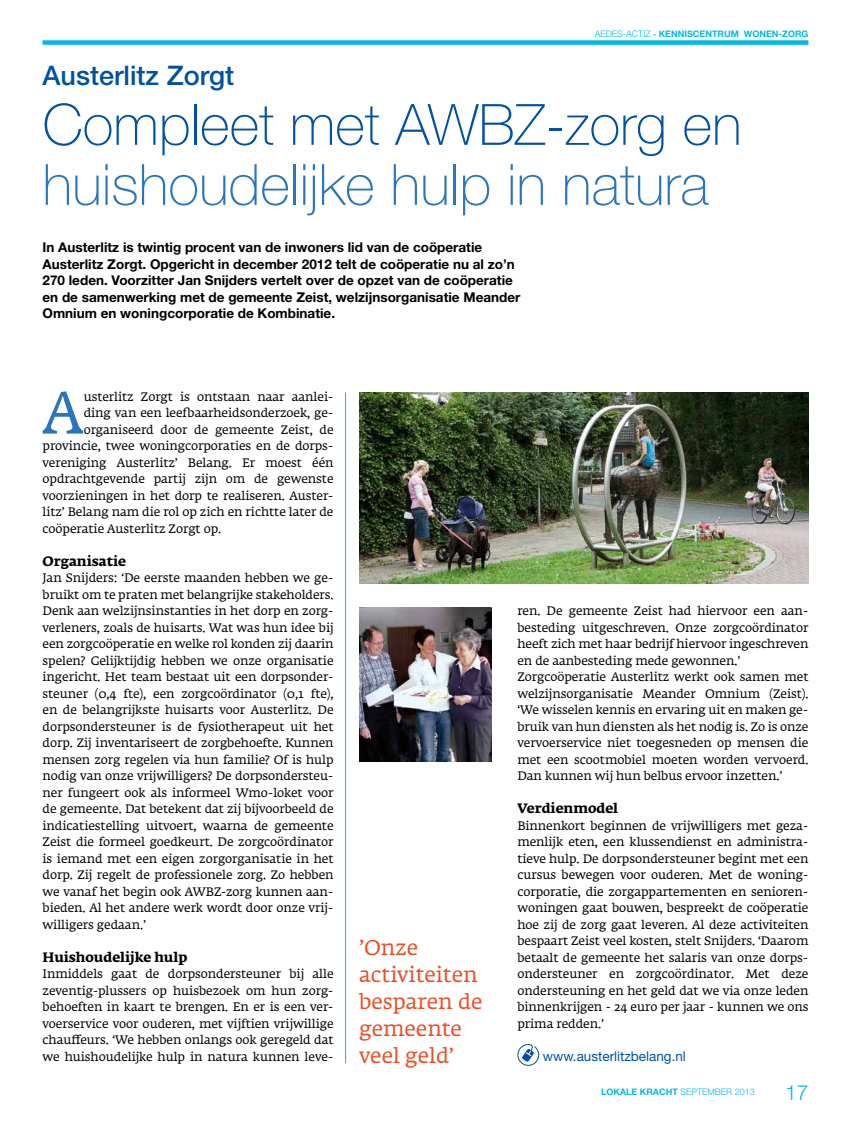
<style>
.page{position:relative;width:851px;height:1127px;background:#fff}
.page>*{position:absolute;margin:0;border:0;box-sizing:border-box;transform-origin:0 0}
.t1{font:58.8px "Fedra Serif A Std";color:#2a76bc}
.t2{font:100 57px "Helvetica Neue";color:#2a76bc}
.t3{font:100 57px "Helvetica Neue";color:#0051a1}
.t4{font:500 27px "Helvetica Neue";color:#0051a1}
.t5{font:21px/27px "Fedra Serif A Std";color:#e95025}
.t6{font:300 21px "Helvetica Neue";color:#00b9e4}
.t7{font:700 13.5px/16.5px "Helvetica Neue";color:#000}
.t8{font:700 13.5px "Fedra Serif A Std";color:#000}
.t9{font:13.5px "Helvetica Neue";color:#0051a1}
.t10{font:12.15px/16.5px "Fedra Serif A Std";letter-spacing:-.005em;color:#000;text-align:justify}
.t11{font:700 9px "Helvetica Neue";color:#00b9e4}
.t12{font:300 9px "Helvetica Neue";color:#00b9e4}
.s1{font-weight:300}
.s2{font-weight:700}
</style>
<div class="page">
<div style="left:43px;top:40px;width:765px;height:5px;background:#00b9e4"></div>
<img style="left:359px;top:392px;width:449px;height:191px">
<hr style="left:345px;top:392px;width:1px;height:671px;background:#00b9e4">
<svg style="left:517px;top:1044px;width:22px;height:22px"></svg>
<img style="left:359px;top:607px;width:133px;height:154px">
<p class="t11" style="left:594px;top:28px;width:215px"><span class="s1">AEDES-ACTIZ *</span> KENNISCENTRUM WONEN-ZORG</p>
<h3 class="t4" style="left:43px;top:59px;width:193px">Austerlitz Zorgt</h3>
<h2 class="t3" style="left:43px;top:92px;width:700px">Compleet met AWBZ-zorg en</h2>
<h2 class="t2" style="left:43px;top:152px;width:667px">huishoudelijke hulp in natura</h2>
<p class="t7" style="left:43px;top:239px;width:479px">In Austerlitz is twintig procent van de inwoners lid van de coöperatie Austerlitz Zorgt. Opgericht in december 2012 telt de coöperatie nu al zo’n 270 leden. Voorzitter Jan Snijders vertelt over de opzet van de coöperatie en de samenwerking met de gemeente Zeist, welzijnsorganisatie Meander Omnium en woningcorporatie de Kombinatie.</p>
<h1 class="t1" style="left:43px;top:375px;width:43px">A</h1>
<p class="t10" style="left:84px;top:389px;width:251px">usterlitz Zorgt is ontstaan naar aanlei-</p>
<p class="t10" style="left:84px;top:405px;width:248px">ding van een leefbaarheidsonderzoek, ge--</p>
<p class="t10" style="left:84px;top:422px;width:251px">organiseerd door de gemeente Zeist, de</p>
<p class="t10" style="left:43px;top:438px;width:290px">provincie, twee woningcorporaties en de dorps-</p>
<p class="t10" style="left:43px;top:455px;width:292px">vereniging Austerlitz’ Belang. Er moest één</p>
<p class="t10" style="left:43px;top:471px;width:292px">opdrachtgevende partij zijn om de gewenste</p>
<p class="t10" style="left:43px;top:488px;width:292px">voorzieningen in het dorp te realiseren. Auster-</p>
<p class="t10" style="left:43px;top:504px;width:292px">litz’ Belang nam die rol op zich en richtte later de</p>
<p class="t10" style="left:43px;top:521px;width:180px">coöperatie Austerlitz Zorgt op.</p>
<p class="t8" style="left:43px;top:551px;width:85px">Organisatie</p>
<p class="t10" style="left:43px;top:570px;width:292px">Jan Snijders: ‘De eerste maanden hebben we ge&shy;bruikt om te praten met belangrijke stakeholders.<br>Denk aan welzijnsinstanties in het dorp en zorg&shy;verleners, zoals de huisarts. Wat was hun idee bij een zorgcoöperatie en welke rol konden zij daarin spelen? Gelijktijdig hebben we onze organisatie ingericht. Het team bestaat uit een dorpsonder&shy;steuner (0,4 fte), een zorgcoördinator (0,1 fte), en de belangrijkste huisarts voor Austerlitz. De dorpsondersteuner is de fysiotherapeut uit het dorp. Zij inventariseert de zorgbehoefte. Kunnen mensen zorg regelen via hun familie? Of is hulp nodig van onze vrijwilligers? De dorpsondersteu&shy;ner fungeert ook als informeel Wmo-loket voor de gemeente. Dat betekent dat zij bijvoorbeeld de indicatiestelling uitvoert, waarna de gemeente Zeist die formeel goedkeurt. De zorgcoördinator is iemand met een eigen zorgorganisatie in het dorp. Zij regelt de professionele zorg. Zo hebben we vanaf het begin ook AWBZ-zorg kunnen aan&shy;bieden. Al het andere werk wordt door onze vrij&shy;willigers gedaan.’</p>
<p class="t8" style="left:43px;top:947px;width:146px">Huishoudelijke hulp</p>
<p class="t10" style="left:43px;top:966px;width:292px">Inmiddels gaat de dorpsondersteuner bij alle zeventig-plussers op huisbezoek om hun zorg&shy;behoeften in kaart te brengen. En er is een ver&shy;voerservice voor ouderen, met vijftien vrijwillige chauffeurs. ‘We hebben onlangs ook geregeld dat we huishoudelijke hulp in natura kunnen leve-</p>
<h3 class="t5" style="left:359px;top:936px;width:125px">’Onze activiteiten besparen de gemeente veel geld’</h3>
<p class="t10" style="left:517px;top:603px;width:292px;text-align:left">ren. De gemeente Zeist had hiervoor een aan&shy;besteding uitgeschreven. Onze zorgcoördinator heeft zich met haar bedrijf hiervoor ingeschreven en de aanbesteding mede gewonnen.’ Zorgcoöperatie Austerlitz werkt ook samen met welzijnsorganisatie Meander Omnium (Zeist). ‘We wisselen kennis en ervaring uit en maken ge&shy;bruik van hun diensten als het nodig is. Zo is onze vervoerservice niet toegesneden op mensen die met een scootmobiel moeten worden vervoerd.<br>Dan kunnen wij hun belbus ervoor inzetten.’</p>
<p class="t8" style="left:517px;top:799px;width:102px">Verdienmodel</p>
<p class="t10" style="left:517px;top:818px;width:292px">Binnenkort beginnen de vrijwilligers met geza&shy;menlijk eten, een klussendienst en administra&shy;tieve hulp. De dorpsondersteuner begint met een cursus bewegen voor ouderen. Met de woning&shy;corporatie, die zorgappartementen en senioren&shy;woningen gaat bouwen, bespreekt de coöperatie hoe zij de zorg gaat leveren. Al deze activiteiten bespaart Zeist veel kosten, stelt Snijders. ‘Daarom betaalt de gemeente het salaris van onze dorps&shy;ondersteuner en zorgcoördinator. Met deze ondersteuning en het geld dat we via onze leden binnenkrijgen - 24 euro per jaar - kunnen we ons prima redden.’</p>
<p class="t9" style="left:543px;top:1048px;width:144px">www.austerlitzbelang.nl</p>
<p class="t12" style="left:601px;top:1086px;width:155px"><span class="s2">LOKALE KRACHT</span> SEPTEMBER 2013</p>
<h3 class="t6" style="left:785px;top:1080px;width:25px">17</h3>
</div>
